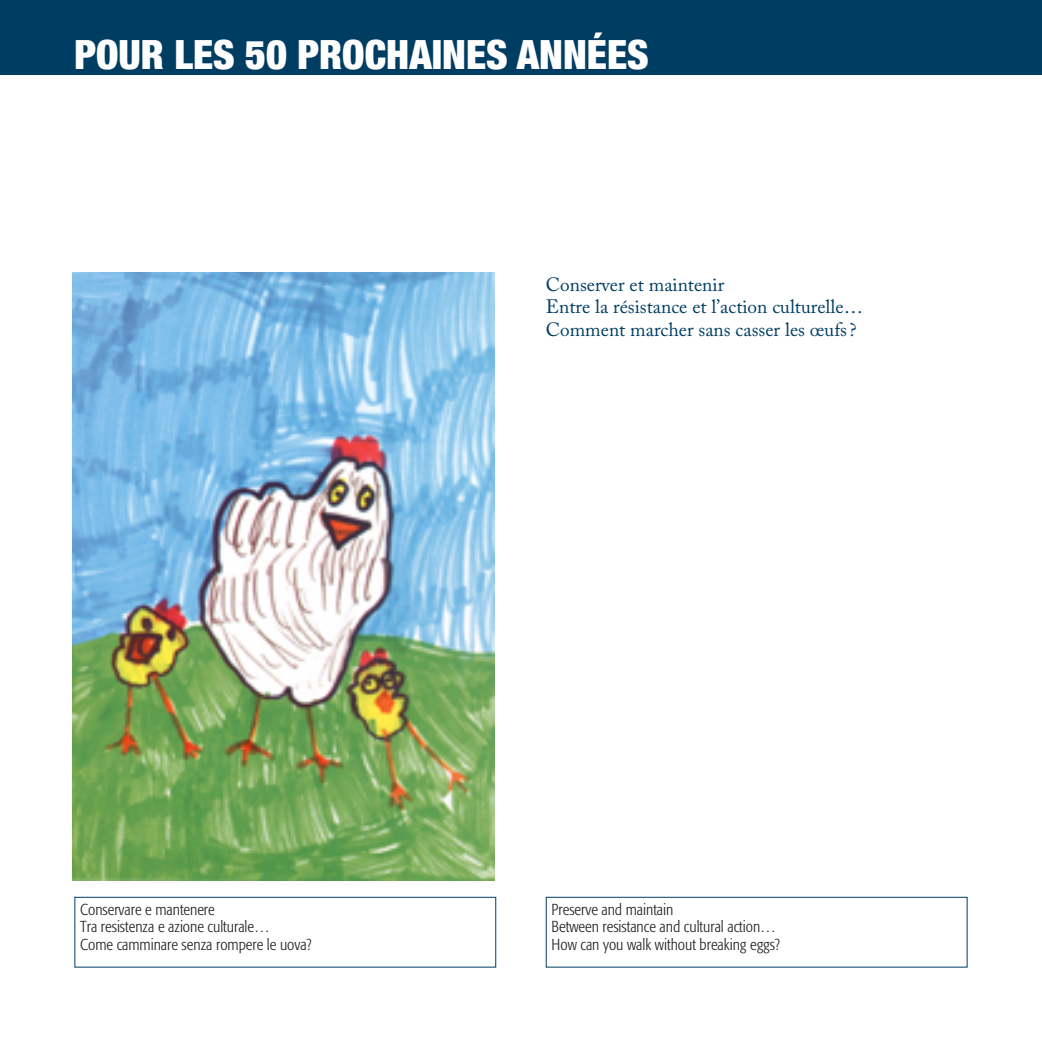
<style>
.page{position:relative;width:1042px;height:1042px;background:#fff}
.page>*{position:absolute;margin:0;border:0;box-sizing:border-box;transform-origin:0 0}
.t1{font:900 condensed 40.25px "Helvetica Neue";color:#fff}
.t2{font:19.25px/22.8px "Adobe Caslon Pro";color:#003d62}
.t3{font:300 condensed 15.75px/17.5px "Formata";color:#231f20}
</style>
<div class="page">
<div style="left:0;top:0;width:1042px;height:74px;background:#003d62"></div>
<div style="left:74px;top:897px;width:422px;height:70px;border:1px solid #003d62"></div>
<div style="left:546px;top:897px;width:421px;height:70px;border:1px solid #003d62"></div>
<img style="left:72px;top:273px;width:422px;height:607px">
<h1 class="t1" style="left:74px;top:30px;width:576px">POUR LES 50 PROCHAINES ANNÉES</h1>
<p class="t2" style="left:546px;top:272px;width:319px">Conserver et maintenir<br>Entre la résistance et l’action culturelle…<br>Comment marcher sans casser les œufs?</p>
<p class="t3" style="left:80px;top:900px;width:233px">Conservare e mantenere<br>Tra resistenza e azione culturale…<br>Come camminare senza rompere le uova?</p>
<p class="t3" style="left:552px;top:900px;width:230px">Preserve and maintain<br>Between resistance and cultural action…<br>How can you walk without breaking eggs?</p>
</div>
